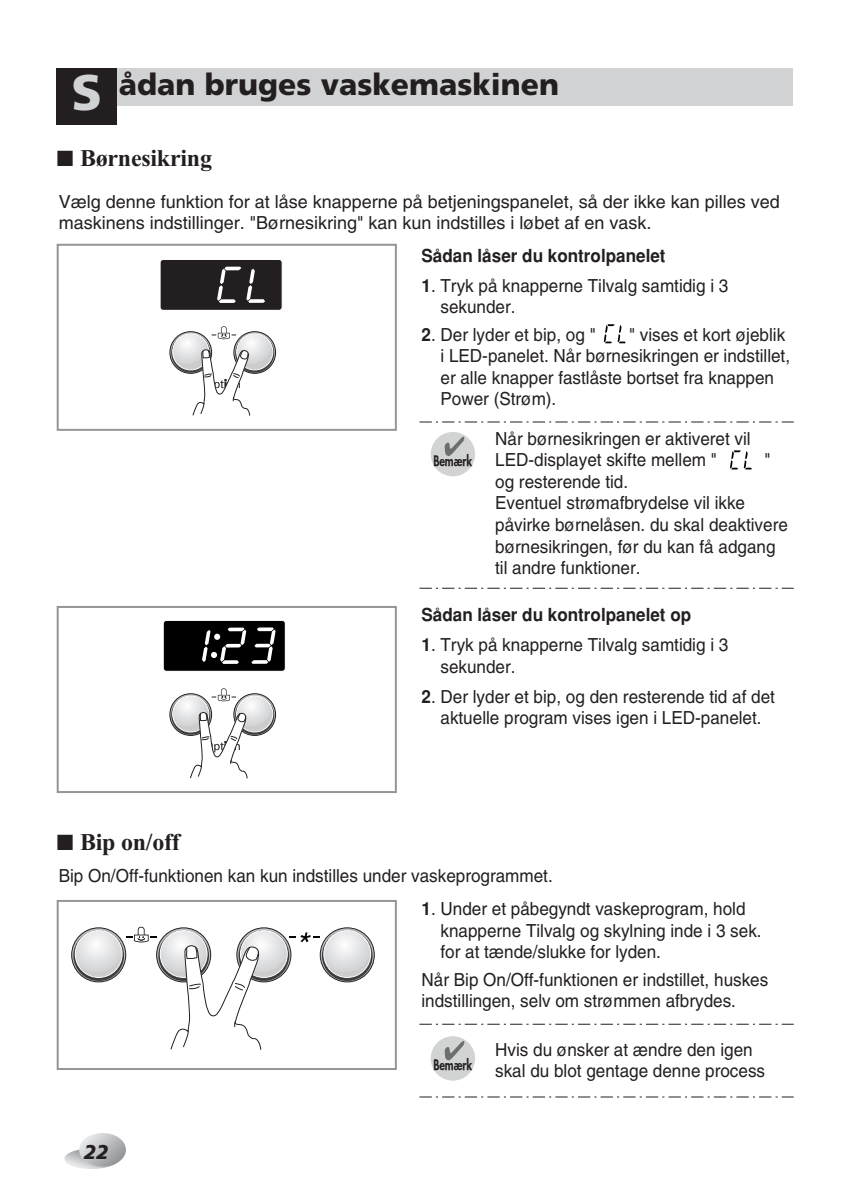
<style>
.page{position:relative;width:850px;height:1190px;background:#fff}
.page>*{position:absolute;margin:0;border:0;box-sizing:border-box;transform-origin:0 0}
.t1{font:900 30px "Frutiger";color:#231f20}
.t2{font:700 24px "Times New Roman";letter-spacing:-.01em;color:#231f20}
.t3{font:italic 900 20px "Frutiger";color:#231f20}
.t4{font:18px/21.6px "Helvetica";color:#231f20;scale:.95 1}
.t5{font:18px/21.6px "Helvetica";color:#231f20}
.t6{font:700 18px "Helvetica";color:#231f20;scale:.95 1}
.t7{font:800 14px "Futura";letter-spacing:-.005em;color:#231f20;scale:.79 1}
.s1{font-size:50px;color:#d1d2d4}
.s2{font-weight:700}
</style>
<div class="page">
<svg style="left:64px;top:1149px;width:55px;height:20px"></svg>
<svg style="left:79px;top:1134px;width:47px;height:33px"></svg>
<div style="left:57px;top:68px;width:736px;height:37px;background:#d1d2d4"></div>
<div style="left:57px;top:68px;width:60px;height:57px;background:#231f20"></div>
<div style="left:431px;top:432px;width:44px;height:44px;background:#d2d3d3;border-radius:50%"></div>
<svg style="left:445px;top:437px;width:19px;height:19px"></svg>
<svg style="left:420px;top:422px;width:374px;height:1px"></svg>
<svg style="left:420px;top:588px;width:374px;height:1px"></svg>
<svg style="left:730px;top:450px;width:22px;height:19px"></svg>
<div style="left:431px;top:1036px;width:44px;height:45px;background:#d2d3d3;border-radius:50%"></div>
<svg style="left:445px;top:1041px;width:19px;height:19px"></svg>
<svg style="left:420px;top:1024px;width:374px;height:1px"></svg>
<svg style="left:420px;top:1097px;width:374px;height:1px"></svg>
<svg style="left:604px;top:324px;width:22px;height:19px"></svg>
<div style="left:57px;top:900px;width:340px;height:170px;border:2px solid #939598"></div>
<svg style="left:75px;top:927px;width:296px;height:123px"></svg>
<div style="left:57px;top:244px;width:340px;height:187px;border:2px solid #939598"></div>
<div style="left:159px;top:259px;width:124px;height:52px;background:#231f20;border:1px solid #fff;border-radius:3px"></div>
<svg style="left:217px;top:267px;width:48px;height:36px"></svg>
<svg style="left:171px;top:334px;width:39px;height:39px"></svg>
<div style="left:170px;top:331px;width:42px;height:43px;border:1px solid #231f20;border-radius:50%"></div>
<div style="left:234px;top:331px;width:42px;height:43px;border:1px solid #231f20;border-radius:50%"></div>
<svg style="left:173px;top:326px;width:100px;height:90px"></svg>
<div style="left:57px;top:606px;width:340px;height:187px;border:2px solid #939598"></div>
<div style="left:163px;top:620px;width:123px;height:52px;background:#000;border:1px solid #fff;border-radius:3px"></div>
<svg style="left:202px;top:627px;width:74px;height:37px"></svg>
<svg style="left:171px;top:696px;width:39px;height:39px"></svg>
<div style="left:170px;top:693px;width:42px;height:43px;border:1px solid #231f20;border-radius:50%"></div>
<div style="left:234px;top:693px;width:42px;height:43px;border:1px solid #231f20;border-radius:50%"></div>
<svg style="left:173px;top:688px;width:100px;height:91px"></svg>
<h1 class="t1" style="left:72px;top:72px;width:489px"><span class="s1">S</span> ådan bruges vaskemaskinen</h1>
<h2 class="t2" style="left:57px;top:151px;width:157px">■ Børnesikring</h2>
<p class="t5" style="left:59px;top:192px;width:723px">Vælg denne funktion for at låse knapperne på betjeningspanelet, så der ikke kan pilles ved maskinens indstillinger. "Børnesikring" kan kun indstilles i løbet af en vask.</p>
<p class="t6" style="left:422px;top:249px;width:259px">Sådan låser du kontrolpanelet</p>
<p class="t4" style="left:441px;top:276px;width:305px;text-indent:-19px"><span class="s2">1</span>. Tryk på knapperne Tilvalg samtidig i 3 sekunder.</p>
<p class="t4" style="left:422px;top:325px;width:185px"><span class="s2">2</span>. Der lyder et bip, og "</p>
<p class="t4" style="left:441px;top:325px;width:370px;text-indent:189px">" vises et kort øjeblik i LED-panelet. Når børnesikringen er indstillet, er alle knapper fastlåste bortset fra knappen Power (Strøm).</p>
<p class="t7" style="left:433px;top:451px;width:51px">Bemærk</p>
<p class="t4" style="left:495px;top:429px;width:271px">Når børnesikringen er aktiveret vil<br>LED-displayet skifte mellem "</p>
<p class="t4" style="left:764px;top:451px;width:8px">"</p>
<p class="t4" style="left:495px;top:472px;width:310px">og resterende tid.<br>Eventuel strømafbrydelse vil ikke påvirke børnelåsen. du skal deaktivere børnesikringen, før du kan få adgang til andre funktioner.</p>
<h2 class="t2" style="left:57px;top:834px;width:124px">■ Bip on/off</h2>
<p class="t6" style="left:422px;top:608px;width:286px">Sådan låser du kontrolpanelet op</p>
<p class="t4" style="left:441px;top:636px;width:305px;text-indent:-19px"><span class="s2">1</span>. Tryk på knapperne Tilvalg samtidig i 3 sekunder.</p>
<p class="t4" style="left:422px;top:687px;width:374px;text-align:center"><span class="s2">2</span>. Der lyder et bip, og den resterende tid af det aktuelle program vises igen i LED-panelet.</p>
<p class="t4" style="left:59px;top:866px;width:522px">Bip On/Off-funktionen kan kun indstilles under vaskeprogrammet.</p>
<p class="t4" style="left:441px;top:900px;width:340px;text-indent:-19px"><span class="s2">1</span>. Under et påbegyndt vaskeprogram, hold knapperne Tilvalg og skylning inde i 3 sek. for at tænde/slukke for lyden.</p>
<p class="t4" style="left:422px;top:970px;width:367px">Når Bip On/Off-funktionen er indstillet, huskes indstillingen, selv om strømmen afbrydes.</p>
<p class="t3" style="left:84px;top:1144px;width:26px">22</p>
<p class="t7" style="left:433px;top:1055px;width:51px">Bemærk</p>
<p class="t4" style="left:495px;top:1040px;width:286px">Hvis du ønsker at ændre den igen skal du blot gentage denne process</p>
</div>
